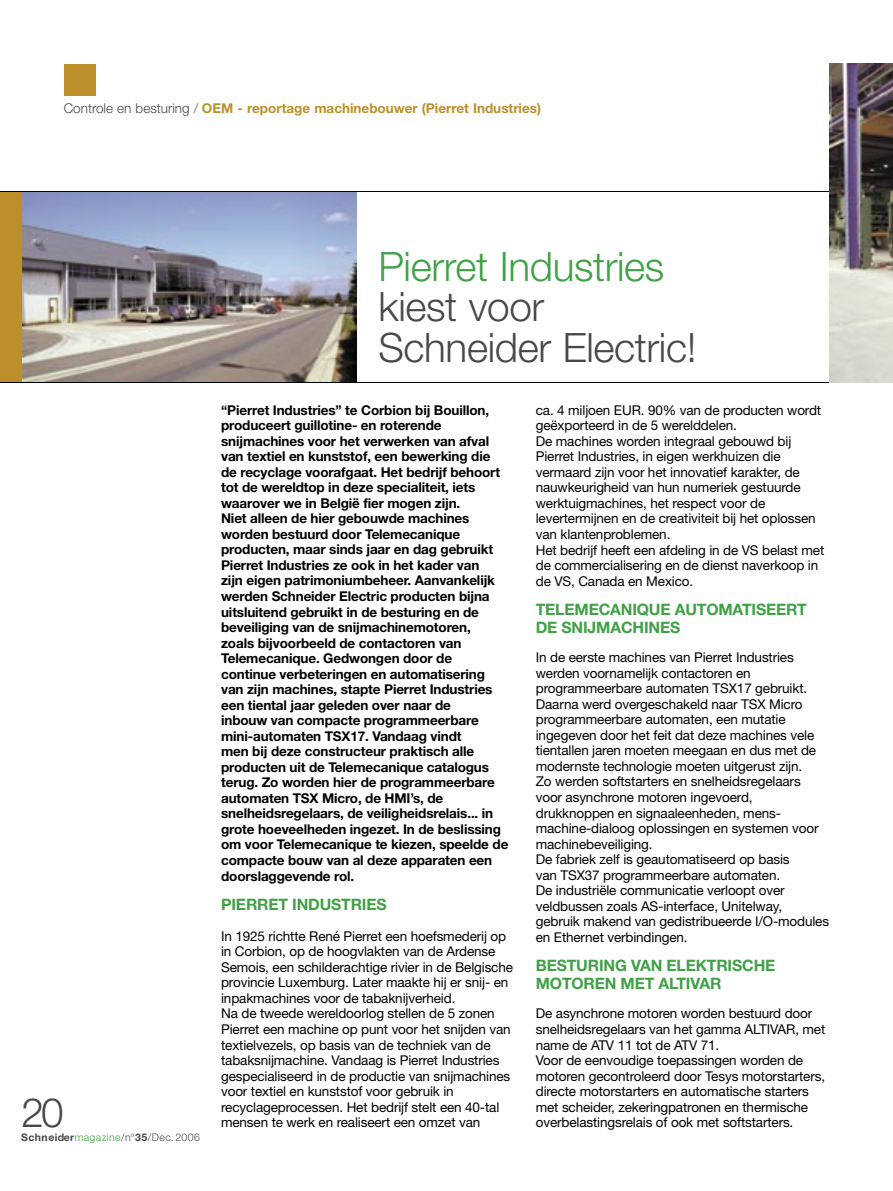
<style>
.page{position:relative;width:893px;height:1191px;background:#fff}
.page>*{position:absolute;margin:0;border:0;box-sizing:border-box;transform-origin:0 0}
.t1{font:300 40.5px/40.5px "Helvetica Neue";letter-spacing:-.01em;color:#474848}
.t2{font:300 40.5px "Helvetica Neue";letter-spacing:-.01em;color:#40a146}
.t3{font:700 15.75px/18.1px "Helvetica Neue";letter-spacing:-.01em;color:#40a146}
.t4{font:13.5px/15.6px "Helvetica Neue";letter-spacing:-.01em;color:#000}
.t5{font:700 13.5px/15.5px "Helvetica Neue";letter-spacing:-.01em;color:#000}
.t6{font:700 13.5px "Helvetica Neue";color:#bd8f2a}
.t7{font:300 10.5px "Helvetica Neue";letter-spacing:.03em;color:#474848}
.s1{font-weight:300;color:#474848}
.s2{font-weight:700}
.s3{color:#40a146}
</style>
<div class="page">
<div style="left:64px;top:64px;width:32px;height:32px;background:#bd8f2a"></div>
<img style="left:21px;top:192px;width:335px;height:190px">
<div style="left:0;top:191px;width:21px;height:192px;background:#bd8f2a"></div>
<hr style="left:0;top:191px;width:829px;height:1px;background:#000">
<hr style="left:0;top:382px;width:893px;height:1px;background:#000">
<img style="left:829px;top:64px;width:64px;height:319px">
<p class="t6" style="left:64px;top:100px;width:479px"><span class="s1">Controle en besturing /</span> OEM - reportage machinebouwer (Pierret Industries)</p>
<p class="t2" style="left:378px;top:241px;width:287px">Pierret Industries</p>
<h1 class="t1" style="left:378px;top:285px;width:319px">kiest voor<br>Schneider Electric!</h1>
<p class="t1" style="left:22px;top:1091px;width:44px">20</p>
<p class="t7" style="left:21px;top:1131px;width:180px"><span class="s2">Schneider</span><span class="s3">magazine</span>/n°<span class="s2">35</span>/Dec.2006</p>
<p class="t5" style="left:221px;top:402px;width:289px">“Pierret Industries” te Corbion bij Bouillon, produceert guillotine- en roterende snijmachines voor het verwerken van afval van textiel en kunststof, een bewerking die de recyclage voorafgaat. Het bedrijf behoort tot de wereldtop in deze specialiteit, iets waarover we in België fier mogen zijn.<br>Niet alleen de hier gebouwde machines worden bestuurd door Telemecanique producten, maar sinds jaar en dag gebruikt Pierret Industries ze ook in het kader van<br>zijn eigen patrimoniumbeheer. Aanvankelijk werden Schneider Electric producten bijna uitsluitend gebruikt in de besturing en de beveiliging van de snijmachinemotoren,<br>zoals bijvoorbeeld de contactoren van Telemecanique. Gedwongen door de continue verbeteringen en automatisering van zijn machines, stapte Pierret Industries een tiental jaar geleden over naar de<br>inbouw van compacte programmeerbare mini-automaten TSX17. Vandaag vindt<br>men bij deze constructeur praktisch alle producten uit de Telemecanique catalogus terug. Zo worden hier de programmeerbare automaten TSX Micro, de HMI’s, de snelheidsregelaars, de veiligheidsrelais... in grote hoeveelheden ingezet. In de beslissing om voor Telemecanique te kiezen, speelde de compacte bouw van al deze apparaten een doorslaggevende rol.</p>
<h5 class="t3" style="left:221px;top:894px;width:167px">PIERRET INDUSTRIES</h5>
<p class="t4" style="left:221px;top:928px;width:293px">In 1925 richtte René Pierret een hoefsmederij op in Corbion, op de hoogvlakten van de Ardense Semois, een schilderachtige rivier in de Belgische provincie Luxemburg. Later maakte hij er snij- en inpakmachines voor de tabaknijverheid.<br>Na de tweede wereldoorlog stellen de 5 zonen Pierret een machine op punt voor het snijden van textielvezels, op basis van de techniek van de tabaksnijmachine. Vandaag is Pierret Industries gespecialiseerd in de productie van snijmachines</p>
<p class="t4" style="left:536px;top:402px;width:290px">ca. 4 miljoen EUR. 90% van de producten wordt geëxporteerd in de 5 werelddelen.<br>De machines worden integraal gebouwd bij Pierret Industries, in eigen werkhuizen die vermaard zijn voor het innovatief karakter, de nauwkeurigheid van hun numeriek gestuurde werktuigmachines, het respect voor de levertermijnen en de creativiteit bij het oplossen van klantenproblemen.<br>Het bedrijf heeft een afdeling in de VS belast met de commercialisering en de dienst naverkoop in de VS, Canada en Mexico.</p>
<h5 class="t3" style="left:536px;top:600px;width:272px">TELEMECANIQUE AUTOMATISEERT<br>DE SNIJMACHINES</h5>
<p class="t4" style="left:536px;top:649px;width:295px">In de eerste machines van Pierret Industries werden voornamelijk contactoren en programmeerbare automaten TSX17 gebruikt.<br>Daarna werd overgeschakeld naar TSX Micro programmeerbare automaten, een mutatie ingegeven door het feit dat deze machines vele tientallen jaren moeten meegaan en dus met de modernste technologie moeten uitgerust zijn.<br>Zo werden softstarters en snelheidsregelaars voor asynchrone motoren ingevoerd, drukknoppen en signaaleenheden, mens&shy;machine-dialoog oplossingen en systemen voor machinebeveiliging.<br>De fabriek zelf is geautomatiseerd op basis<br>van TSX37 programmeerbare automaten.<br>De industriële communicatie verloopt over veldbussen zoals AS-interface, Unitelway, gebruik makend van gedistribueerde I/O-modules en Ethernet verbindingen.</p>
<h5 class="t3" style="left:536px;top:956px;width:241px">BESTURING VAN ELEKTRISCHE<br>MOTOREN MET ALTIVAR</h5>
<p class="t4" style="left:536px;top:1005px;width:291px">De asynchrone motoren worden bestuurd door snelheidsregelaars van het gamma ALTIVAR, met name de ATV 11 tot de ATV 71.<br>Voor de eenvoudige toepassingen worden de motoren gecontroleerd door Tesys motorstarters,</p>
<p class="t4" style="left:221px;top:1083px;width:234px">voor textiel en kunststof voor gebruik in</p>
<p class="t4" style="left:536px;top:1083px;width:275px">directe motorstarters en automatische starters</p>
<p class="t4" style="left:221px;top:1098px;width:280px">recyclageprocessen. Het bedrijf stelt een 40-tal</p>
<p class="t4" style="left:536px;top:1098px;width:274px">met scheider, zekeringpatronen en thermische</p>
<p class="t4" style="left:221px;top:1114px;width:261px">mensen te werk en realiseert een omzet van</p>
<p class="t4" style="left:536px;top:1114px;width:259px">overbelastingsrelais of ook met softstarters.</p>
</div>
